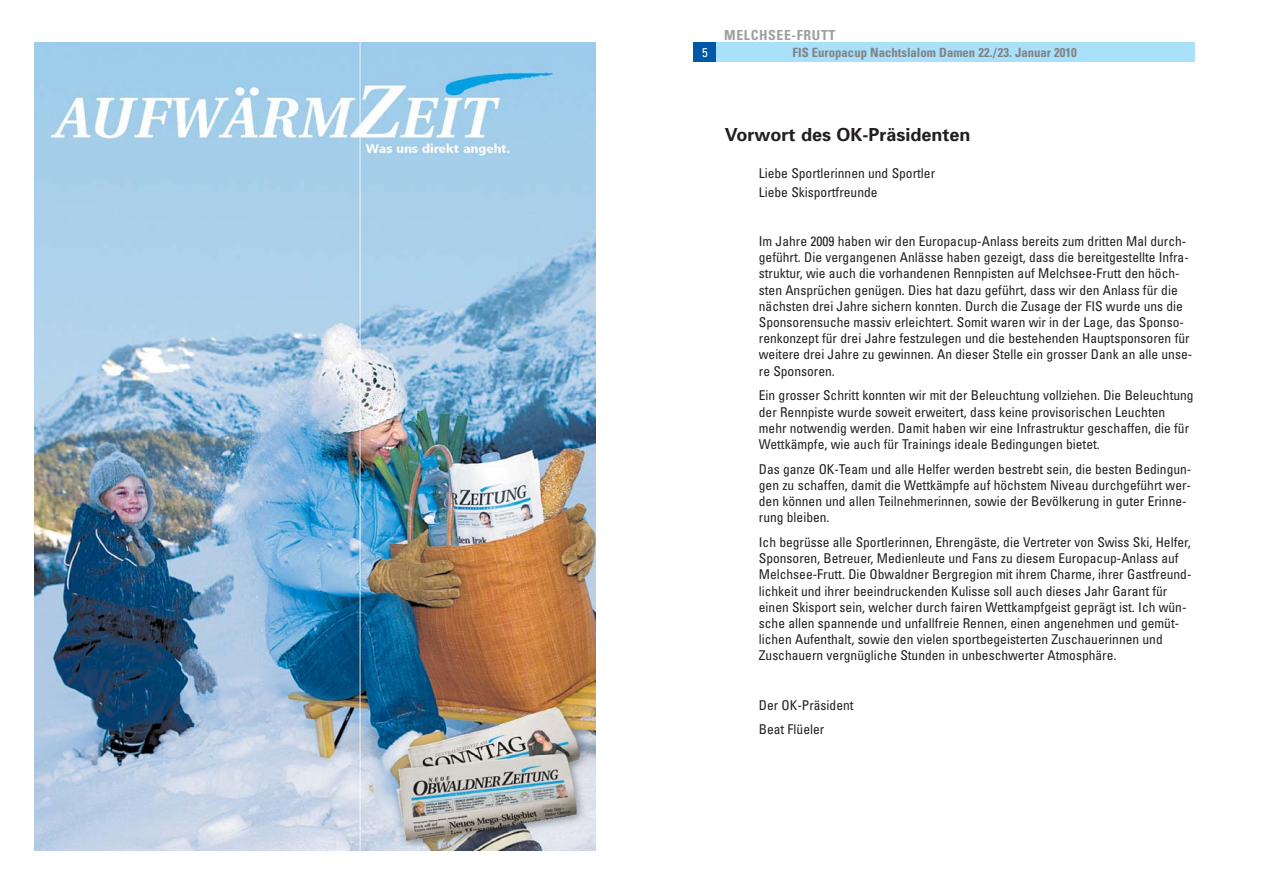
<style>
.page{position:relative;width:1263px;height:893px;background:#fff}
.page>*{position:absolute;margin:0;border:0;box-sizing:border-box;transform-origin:0 0}
.t1{font:700 18px "Univers";color:#231f20}
.t2{font:700 condensed 13.8px "Univers";letter-spacing:.045em;color:#9d9fa1}
.t3{font:condensed 13.5px/16.2px "Univers";color:#231f20}
.t4{font:700 condensed 12.75px "Univers";color:#808285}
.t5{font:condensed 12.75px "Univers";color:#fff}
</style>
<div class="page">
<div style="left:693px;top:43px;width:24px;height:19px;background:#0058a9"></div>
<div style="left:717px;top:43px;width:478px;height:19px;background:#aae1fa"></div>
<img style="left:34px;top:43px;width:561px;height:807px">
<p class="t5" style="left:702px;top:48px;width:7px">5</p>
<p class="t2" style="left:724px;top:30px;width:113px">MELCHSEE-FRUTT</p>
<p class="t4" style="left:792px;top:48px;width:286px">FIS Europacup Nachtslalom Damen 22./23. Januar 2010</p>
<h1 class="t1" style="left:725px;top:128px;width:247px">Vorwort des OK-Präsidenten</h1>
<p class="t3" style="left:759px;top:166px;width:178px;line-height:18.3px">Liebe Sportlerinnen und Sportler<br>Liebe Skisportfreunde</p>
<p class="t3" style="left:759px;top:234px;width:435px">Im Jahre 2009 haben wir den Europacup-Anlass bereits zum dritten Mal durch&shy;geführt. Die vergangenen Anlässe haben gezeigt, dass die bereitgestellte Infra&shy;struktur, wie auch die vorhandenen Rennpisten auf Melchsee-Frutt den höch&shy;sten Ansprüchen genügen. Dies hat dazu geführt, dass wir den Anlass für die nächsten drei Jahre sichern konnten. Durch die Zusage der FIS wurde uns die Sponsorensuche massiv erleichtert. Somit waren wir in der Lage, das Sponso&shy;renkonzept für drei Jahre festzulegen und die bestehenden Hauptsponsoren für weitere drei Jahre zu gewinnen. An dieser Stelle ein grosser Dank an alle unse&shy;re Sponsoren.</p>
<p class="t3" style="left:759px;top:389px;width:436px">Ein grosser Schritt konnten wir mit der Beleuchtung vollziehen. Die Beleuchtung der Rennpiste wurde soweit erweitert, dass keine provisorischen Leuchten mehr notwendig werden. Damit haben wir eine Infrastruktur geschaffen, die für Wettkämpfe, wie auch für Trainings ideale Bedingungen bietet.</p>
<p class="t3" style="left:759px;top:462px;width:434px">Das ganze OK-Team und alle Helfer werden bestrebt sein, die besten Bedingun&shy;gen zu schaffen, damit die Wettkämpfe auf höchstem Niveau durchgeführt wer&shy;den können und allen Teilnehmerinnen, sowie der Bevölkerung in guter Erinne&shy;rung bleiben.</p>
<p class="t3" style="left:759px;top:535px;width:434px">Ich begrüsse alle Sportlerinnen, Ehrengäste, die Vertreter von Swiss Ski, Helfer, Sponsoren, Betreuer, Medienleute und Fans zu diesem Europacup-Anlass auf Melchsee-Frutt. Die Obwaldner Bergregion mit ihrem Charme, ihrer Gastfreund&shy;lichkeit und ihrer beeindruckenden Kulisse soll auch dieses Jahr Garant für einen Skisport sein, welcher durch fairen Wettkampfgeist geprägt ist. Ich wün&shy;sche allen spannende und unfallfreie Rennen, einen angenehmen und gemüt&shy;lichen Aufenthalt, sowie den vielen sportbegeisterten Zuschauerinnen und Zuschauern vergnügliche Stunden in unbeschwerter Atmosphäre.</p>
<p class="t3" style="left:759px;top:694px;width:96px;line-height:24.8px">Der OK-Präsident<br>Beat Flüeler</p>
</div>
